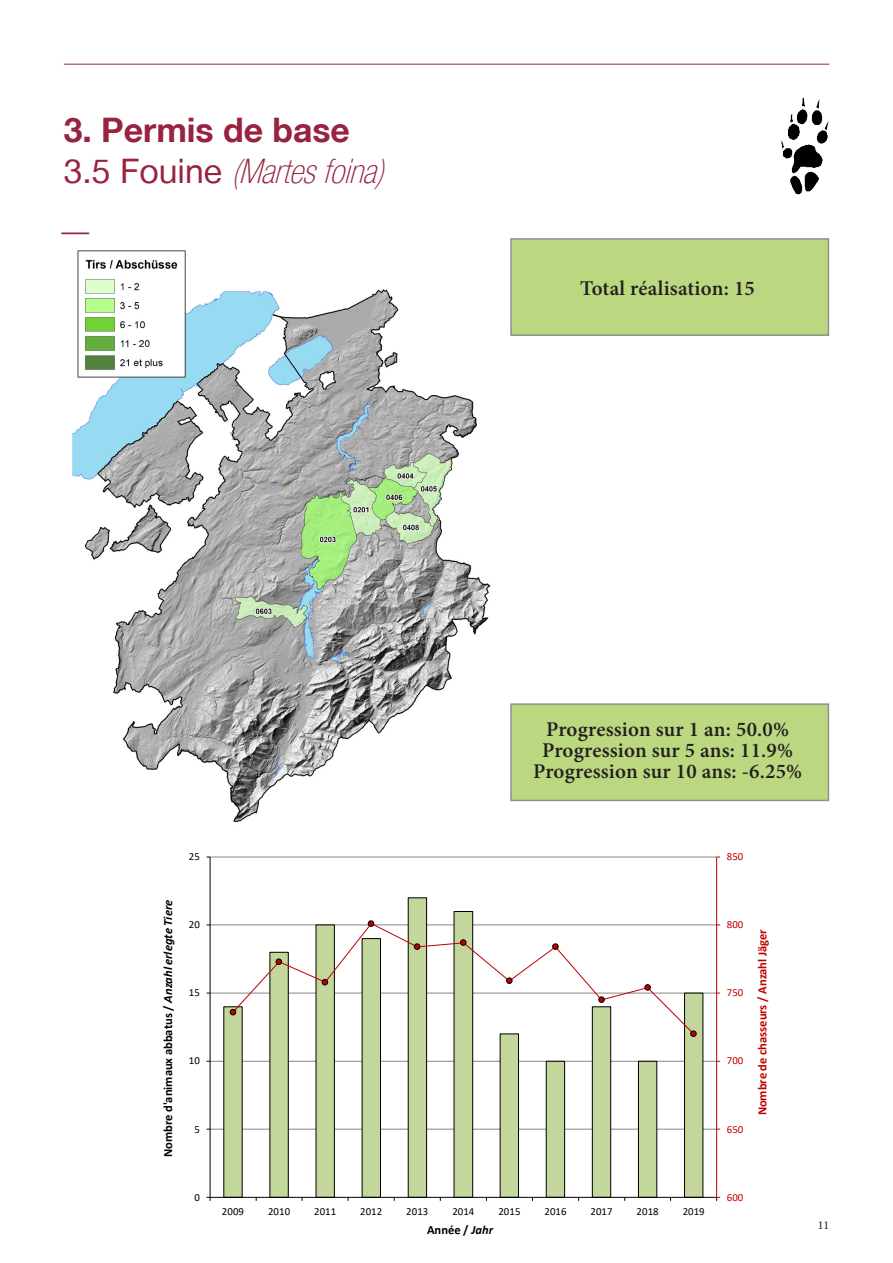
<style>
.page{position:relative;width:893px;height:1263px;background:#fff}
.page>*{position:absolute;margin:0;border:0;box-sizing:border-box;transform-origin:0 0}
._01_titre_principale{font:700 33.75px/40.5px "Helvetica Neue LT";color:#97233f}
._01_titre_principale-2{font:33.75px "Minion Pro";color:#97233f}
._05_texte_principal{font:600 21px/21px "Minion Pro";letter-spacing:.005em;color:#231f20;text-align:center}
.t1{font:700 12.6px "Calibri";color:#000}
.t2{font:700 12.6px "Calibri";letter-spacing:-.005em;color:#c00000}
.t3{font:12px "Minion Pro";color:#231f20}
.t4{font:10.8px "Calibri";letter-spacing:.005em;color:#000}
.t5{font:10.8px "Calibri";letter-spacing:.005em;color:#c00000}
.s1{font-weight:400}
.s2{font-weight:100;font-style:italic;font-stretch:condensed}
.s3{font-style:italic}
</style>
<div class="page">
<hr style="left:64px;top:64px;width:765px;height:1px;background:#97233f">
<div style="left:511px;top:239px;width:317px;height:96px;background:#bbd780"></div>
<div style="left:511px;top:704px;width:317px;height:96px;background:#bbd780"></div>
<img style="left:781px;top:98px;width:48px;height:97px">
<img style="left:72px;top:250px;width:419px;height:572px">
<hr style="left:210px;top:1129px;width:507px;height:1px;background:#868686">
<hr style="left:210px;top:1061px;width:507px;height:1px;background:#868686">
<hr style="left:210px;top:993px;width:507px;height:1px;background:#868686">
<hr style="left:210px;top:925px;width:507px;height:1px;background:#868686">
<hr style="left:210px;top:857px;width:507px;height:1px;background:#868686">
<svg style="left:223px;top:897px;width:480px;height:300px"></svg>
<hr style="left:716px;top:857px;width:1px;height:340px;background:#c00000">
<hr style="left:210px;top:857px;width:1px;height:340px;background:#000">
<hr style="left:210px;top:1197px;width:507px;height:1px;background:#000">
<svg style="left:232px;top:922px;width:463px;height:113px"></svg>
<svg style="left:230px;top:1009px;width:6px;height:6px"></svg>
<svg style="left:276px;top:959px;width:6px;height:6px"></svg>
<svg style="left:322px;top:979px;width:6px;height:6px"></svg>
<svg style="left:368px;top:921px;width:6px;height:5px"></svg>
<svg style="left:414px;top:944px;width:6px;height:5px"></svg>
<svg style="left:460px;top:940px;width:6px;height:5px"></svg>
<svg style="left:506px;top:978px;width:6px;height:5px"></svg>
<svg style="left:552px;top:944px;width:6px;height:5px"></svg>
<svg style="left:599px;top:997px;width:5px;height:5px"></svg>
<svg style="left:645px;top:984px;width:5px;height:6px"></svg>
<svg style="left:690px;top:1031px;width:6px;height:6px"></svg>
<p class="_01_titre_principale" style="left:64px;top:109px;width:323px">3. Permis de base<br><span class="s1">3 . 5 F o u i n e</span> <span class="s2">(Martesfoina)</span></p>
<p class="_01_titre_principale-2" style="left:60px;top:208px;width:33px">—</p>
<p class="_05_texte_principal" style="left:580px;top:277px;width:176px">Total réalisation: 15</p>
<p class="_05_texte_principal" style="left:533px;top:718px;width:271px">Progression sur 1 an: 50.0%<br>Progression sur 5 ans: 11.9%<br>Progression sur 10 ans: -6.25%</p>
<p class="t4" style="left:189px;top:849px;width:13px">25</p>
<p class="t1" style="left:159px;top:1157px;width:259px;rotate:-90deg">Nombre d'animaux abbatus / <span class="s3">Anzahl erlegte Tiere</span></p>
<p class="t4" style="left:189px;top:917px;width:13px">20</p>
<p class="t4" style="left:189px;top:985px;width:13px">15</p>
<p class="t4" style="left:189px;top:1053px;width:13px">10</p>
<p class="t4" style="left:194px;top:1121px;width:7px">5</p>
<p class="t4" style="left:194px;top:1189px;width:7px">0</p>
<p class="t5" style="left:727px;top:849px;width:18px">850</p>
<p class="t5" style="left:727px;top:917px;width:18px">800</p>
<p class="t5" style="left:727px;top:985px;width:18px">750</p>
<p class="t5" style="left:727px;top:1053px;width:18px">700</p>
<p class="t5" style="left:727px;top:1121px;width:18px">650</p>
<p class="t2" style="left:753px;top:1115px;width:188px;rotate:-90deg">Nombre de chasseurs / Anzahl Jäger</p>
<p class="t4" style="left:222px;top:1204px;width:24px">2009</p>
<p class="t4" style="left:268px;top:1204px;width:24px">2010</p>
<p class="t4" style="left:314px;top:1204px;width:24px">2011</p>
<p class="t4" style="left:360px;top:1204px;width:24px">2012</p>
<p class="t4" style="left:406px;top:1204px;width:24px">2013</p>
<p class="t4" style="left:452px;top:1204px;width:24px">2014</p>
<p class="t4" style="left:498px;top:1204px;width:24px">2015</p>
<p class="t4" style="left:544px;top:1204px;width:24px">2016</p>
<p class="t4" style="left:590px;top:1204px;width:24px">2017</p>
<p class="t4" style="left:637px;top:1204px;width:24px">2018</p>
<p class="t4" style="left:683px;top:1204px;width:24px">2019</p>
<p class="t1" style="left:427px;top:1221px;width:68px">Année / <span class="s3">Jahr</span></p>
<p class="t5" style="left:727px;top:1189px;width:18px">600</p>
<p class="t3" style="left:818px;top:1217px;width:13px">11</p>
</div>
